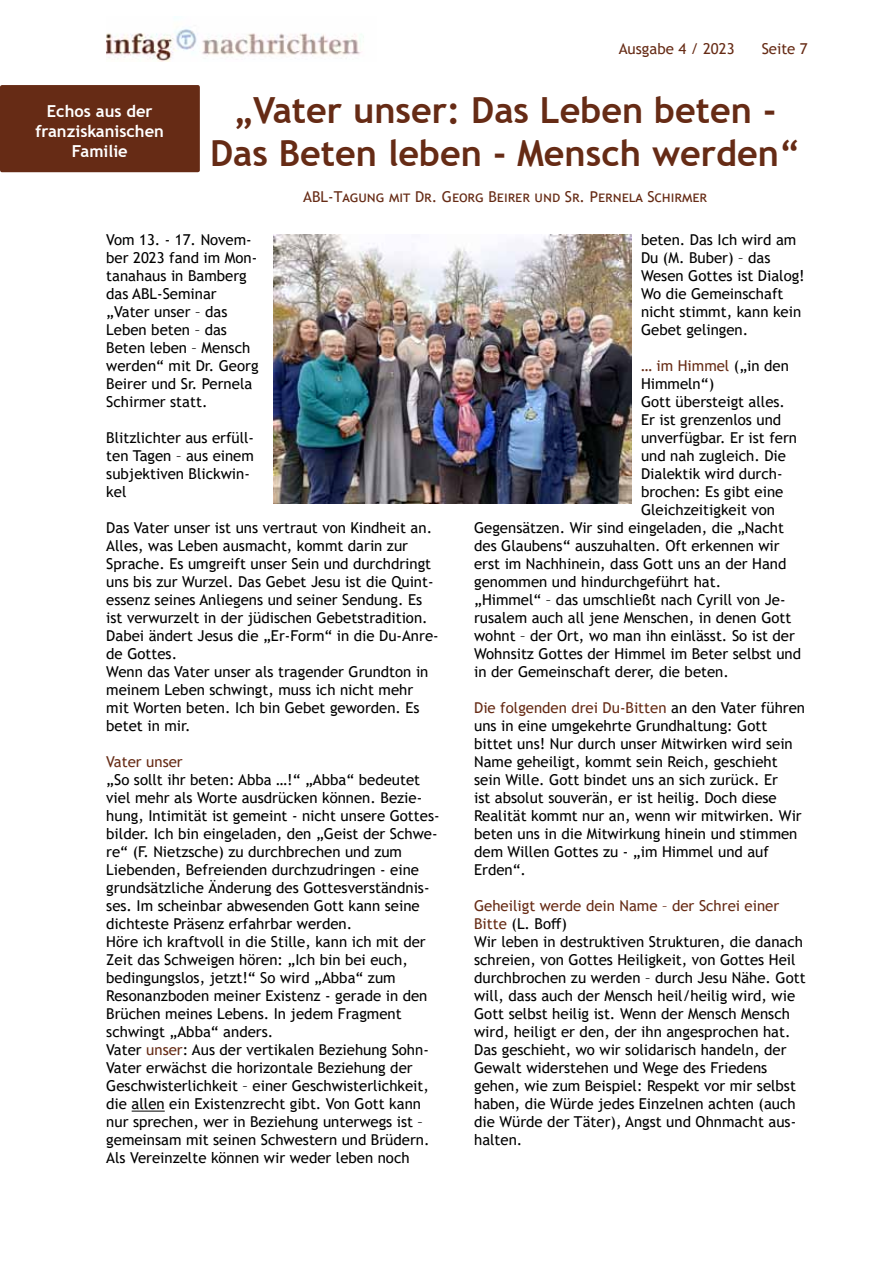
<style>
.page{position:relative;width:893px;height:1263px;background:#fff}
.page>*{position:absolute;margin:0;border:0;box-sizing:border-box;transform-origin:0 0}
.t1{font:700 36px/43.2px "Trebuchet MS";color:#662b15;text-align:center}
.t2{font:700 16.5px/19.8px "Trebuchet MS";color:#fff;text-align:center}
.t3{font:15px/18px "Trebuchet MS";color:#000}
.t4{font:15px "Trebuchet MS";color:#662b15}
.s1{color:#662b15}
.s2{color:#000}
</style>
<div class="page">
<div style="left:0;top:85px;width:200px;height:87px;background:#662b15;border-radius:2px"></div>
<img style="left:106px;top:28px;width:258px;height:34px">
<img style="left:273px;top:234px;width:358px;height:269px">
<hr style="left:132px;top:1111px;width:33px;height:1px;background:#000">
<p class="t4" style="left:619px;top:39px;width:117px">Ausgabe 4 / 2023</p>
<p class="t4" style="left:762px;top:39px;width:48px">Seite 7</p>
<h1 class="t1" style="left:210px;top:89px;width:592px">„Vater unser: Das Leben beten -<br>Das Beten leben - Mensch werden“</h1>
<p class="t4" style="left:303px;top:187px;width:404px">ABL-Tagung mit Dr. Georg Beirer und Sr. Pernela Schirmer</p>
<p class="t3" style="left:106px;top:231px;width:154px">Vom 13. - 17. Novem&shy;ber 2023 fand im Mon&shy;tanahaus in Bamberg das ABL-Seminar „Vater unser – das<br>Leben beten – das<br>Beten leben – Mensch werden“ mit Dr. Georg<br>Beirer und Sr. Pernela<br>Schirmer statt.</p>
<p class="t3" style="left:106px;top:429px;width:149px">Blitzlichter aus erfüll&shy;ten Tagen – aus einem subjektiven Blickwin&shy;kel</p>
<p class="t3" style="left:106px;top:519px;width:334px">Das Vater unser ist uns vertraut von Kindheit an.<br>Alles, was Leben ausmacht, kommt darin zur Sprache. Es umgreift unser Sein und durchdringt uns bis zur Wurzel. Das Gebet Jesu ist die Quint&shy;essenz seines Anliegens und seiner Sendung. Es ist verwurzelt in der jüdischen Gebetstradition.<br>Dabei ändert Jesus die „Er-Form“ in die Du-Anre&shy;de Gottes.<br>Wenn das Vater unser als tragender Grundton in meinem Leben schwingt, muss ich nicht mehr mit Worten beten. Ich bin Gebet geworden. Es betet in mir.</p>
<p class="t4" style="left:106px;top:752px;width:78px">Vater unser</p>
<p class="t3" style="left:106px;top:771px;width:335px">„So sollt ihr beten: Abba …!“ „Abba“ bedeutet viel mehr als Worte ausdrücken können. Bezie&shy;hung, Intimität ist gemeint - nicht unsere Gottes&shy;bilder. Ich bin eingeladen, den „Geist der Schwe&shy;re“ (F. Nietzsche) zu durchbrechen und zum Liebenden, Befreienden durchzudringen - eine grundsätzliche Änderung des Gottesverständnis&shy;ses. Im scheinbar abwesenden Gott kann seine dichteste Präsenz erfahrbar werden.<br>Höre ich kraftvoll in die Stille, kann ich mit der Zeit das Schweigen hören: „Ich bin bei euch, bedingungslos, jetzt!“ So wird „Abba“ zum Resonanzboden meiner Existenz - gerade in den Brüchen meines Lebens. In jedem Fragment schwingt „Abba“ anders.<br>Vater <span class="s1">unser</span>: Aus der vertikalen Beziehung Sohn-Vater erwächst die horizontale Beziehung der Geschwisterlichkeit – einer Geschwisterlichkeit, die allen ein Existenzrecht gibt. Von Gott kann nur sprechen, wer in Beziehung unterwegs ist – gemeinsam mit seinen Schwestern und Brüdern.<br>Als Vereinzelte können wir weder leben noch</p>
<p class="t2" style="left:36px;top:101px;width:130px">Echos aus der franziskanischen<br>Familie</p>
<p class="t3" style="left:641px;top:231px;width:165px">beten. Das Ich wird am<br>Du (M. Buber) – das<br>Wesen Gottes ist Dialog!<br>Wo die Gemeinschaft nicht stimmt, kann kein<br>Gebet gelingen.</p>
<p class="t4" style="left:641px;top:356px;width:149px">… im Himmel <span class="s2">(„in den</span></p>
<p class="t3" style="left:641px;top:375px;width:75px">Himmeln“)</p>
<p class="t3" style="left:641px;top:393px;width:146px">Gott übersteigt alles.</p>
<p class="t3" style="left:641px;top:411px;width:142px">Er ist grenzenlos und</p>
<p class="t3" style="left:641px;top:429px;width:158px">unverfügbar. Er ist fern</p>
<p class="t3" style="left:641px;top:447px;width:147px">und nah zugleich. Die</p>
<p class="t3" style="left:641px;top:465px;width:143px">Dialektik wird durch-</p>
<p class="t3" style="left:641px;top:483px;width:144px">brochen: Es gibt eine</p>
<p class="t3" style="left:641px;top:501px;width:136px">Gleichzeitigkeit von</p>
<p class="t3" style="left:474px;top:519px;width:311px">Gegensätzen. Wir sind eingeladen, die „Nacht</p>
<p class="t3" style="left:474px;top:537px;width:307px">des Glaubens“ auszuhalten. Oft erkennen wir</p>
<p class="t3" style="left:474px;top:555px;width:314px">erst im Nachhinein, dass Gott uns an der Hand</p>
<p class="t3" style="left:474px;top:573px;width:249px">genommen und hindurchgeführt hat.</p>
<p class="t3" style="left:474px;top:591px;width:313px">„Himmel“ – das umschließt nach Cyrill von Je-</p>
<p class="t3" style="left:474px;top:609px;width:319px">rusalem auch all jene Menschen, in denen Gott</p>
<p class="t3" style="left:474px;top:627px;width:322px">wohnt – der Ort, wo man ihn einlässt. So ist der</p>
<p class="t3" style="left:474px;top:645px;width:328px">Wohnsitz Gottes der Himmel im Beter selbst und</p>
<p class="t3" style="left:474px;top:663px;width:256px">in der Gemeinschaft derer, die beten.</p>
<p class="t3" style="left:474px;top:699px;width:332px"><span class="s1">Die folgenden drei Du-Bitten</span> an den Vater führen uns in eine umgekehrte Grundhaltung: Gott bittet uns! Nur durch unser Mitwirken wird sein Name geheiligt, kommt sein Reich, geschieht sein Wille. Gott bindet uns an sich zurück. Er<br>ist absolut souverän, er ist heilig. Doch diese Realität kommt nur an, wenn wir mitwirken. Wir beten uns in die Mitwirkung hinein und stimmen dem Willen Gottes zu - „im Himmel und auf Erden“.</p>
<p class="t3" style="left:474px;top:897px;width:333px"><span class="s1">Geheiligt werde dein Name – der Schrei einer Bitte</span> (L. Boff)<br>Wir leben in destruktiven Strukturen, die danach schreien, von Gottes Heiligkeit, von Gottes Heil durchbrochen zu werden – durch Jesu Nähe. Gott will, dass auch der Mensch heil/heilig wird, wie Gott selbst heilig ist. Wenn der Mensch Mensch wird, heiligt er den, der ihn angesprochen hat.<br>Das geschieht, wo wir solidarisch handeln, der Gewalt widerstehen und Wege des Friedens gehen, wie zum Beispiel: Respekt vor mir selbst haben, die Würde jedes Einzelnen achten (auch die Würde der Täter), Angst und Ohnmacht aus&shy;halten.</p>
</div>
